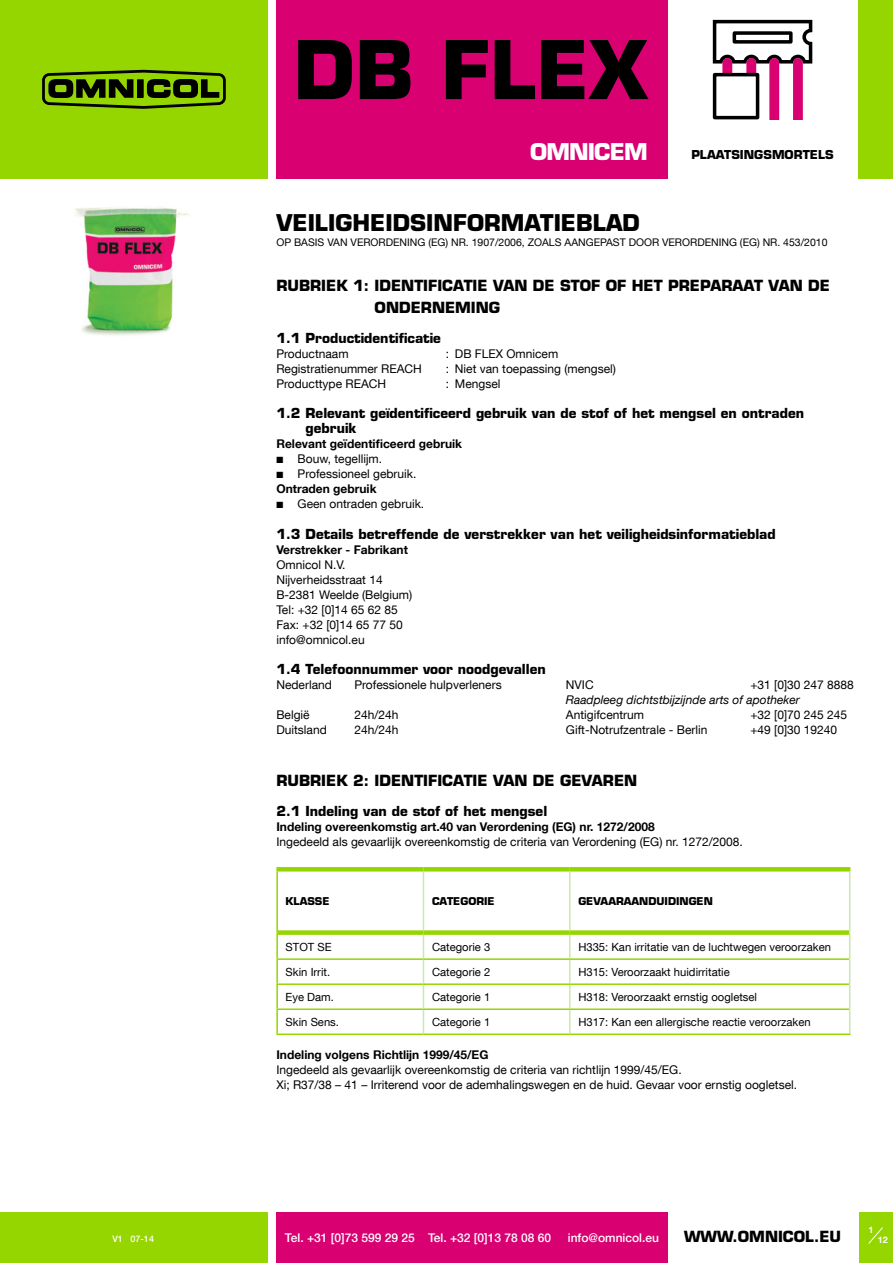
<style>
.page{position:relative;width:893px;height:1263px;background:#fff}
.page>*{position:absolute;margin:0;border:0;box-sizing:border-box;transform-origin:0 0}
.t1{font:700 78.75px "Eurostile";color:#000}
.t2{font:700 22.5px "Eurostile";color:#000}
.t3{font:700 22.5px "Eurostile";letter-spacing:-.04em;color:#fff}
.t4{font:700 15px/22.5px "Eurostile";color:#000}
.t5{font:700 13.5px/15px "Eurostile";color:#000}
.t6{font:12px/15px "Helvetica Neue LT Com";color:#000}
.t7{font:700 12px "Helvetica Neue LT Com";color:#000}
.t8{font:500 12px "Helvetica Neue LT Com";color:#fff}
.t9{font:italic 12px "Helvetica Neue LT Com";color:#000}
.t10{font:700 12px "Eurostile";color:#000}
.t11{font:11.25px "Helvetica Neue LT Com";color:#000}
.t12{font:10.5px "Helvetica Neue LT Com";color:#000}
.t13{font:700 10.5px "Eurostile";color:#000}
.t14{font:500 9px "Helvetica Neue LT Com";color:#fff}
.t15{font:700 9px "Helvetica Neue LT Com";color:#fff}
.s1{font-weight:700}
</style>
<div class="page">
<div style="left:276px;top:1212px;width:392px;height:51px;background:#d90072"></div>
<div style="left:859px;top:1212px;width:34px;height:51px;background:#95d500"></div>
<div style="left:0;top:1212px;width:268px;height:51px;background:#95d500"></div>
<div style="left:858px;top:0;width:35px;height:179px;background:#95d500"></div>
<div style="left:0;top:0;width:268px;height:179px;background:#95d500"></div>
<div style="left:42px;top:73px;width:184px;height:32px;border:3px solid #000;border-radius:6px"></div>
<svg style="left:48px;top:79px;width:86px;height:19px"></svg>
<div style="left:138px;top:80px;width:5px;height:17px;background:#000"></div>
<div style="left:137px;top:79px;width:7px;height:19px;border:1px solid #000"></div>
<svg style="left:146px;top:79px;width:74px;height:19px"></svg>
<svg style="left:868px;top:1227px;width:15px;height:17px"></svg>
<div style="left:276px;top:0;width:392px;height:179px;background:#d90072"></div>
<hr style="left:276px;top:871px;width:2px;height:61px;background:#95d500">
<svg style="left:276px;top:867px;width:147px;height:4px"></svg>
<div style="left:278px;top:930px;width:145px;height:5px;background:#95d500"></div>
<hr style="left:423px;top:871px;width:1px;height:59px;background:#cae8ab">
<svg style="left:423px;top:867px;width:147px;height:4px"></svg>
<div style="left:423px;top:930px;width:147px;height:5px;background:#95d500"></div>
<hr style="left:569px;top:871px;width:2px;height:59px;background:#cae8ab">
<svg style="left:570px;top:867px;width:280px;height:4px"></svg>
<hr style="left:849px;top:871px;width:1px;height:61px;background:#cae8ab">
<div style="left:570px;top:930px;width:279px;height:5px;background:#95d500"></div>
<hr style="left:276px;top:932px;width:2px;height:26px;background:#95d500">
<hr style="left:276px;top:960px;width:2px;height:23px;background:#95d500">
<hr style="left:276px;top:985px;width:2px;height:23px;background:#95d500">
<hr style="left:276px;top:1010px;width:2px;height:23px;background:#95d500">
<hr style="left:276px;top:958px;width:147px;height:2px;background:#95d500">
<hr style="left:276px;top:983px;width:147px;height:2px;background:#95d500">
<hr style="left:276px;top:1008px;width:147px;height:2px;background:#95d500">
<hr style="left:276px;top:1033px;width:147px;height:2px;background:#95d500">
<svg style="left:423px;top:935px;width:1px;height:98px"></svg>
<hr style="left:569px;top:935px;width:2px;height:23px;background:#cae8ab">
<hr style="left:569px;top:960px;width:2px;height:23px;background:#cae8ab">
<hr style="left:569px;top:985px;width:2px;height:23px;background:#cae8ab">
<hr style="left:569px;top:1010px;width:2px;height:23px;background:#cae8ab">
<svg style="left:849px;top:932px;width:1px;height:101px"></svg>
<hr style="left:423px;top:958px;width:147px;height:2px;background:#95d500">
<hr style="left:570px;top:958px;width:279px;height:2px;background:#95d500">
<hr style="left:423px;top:983px;width:147px;height:2px;background:#95d500">
<hr style="left:570px;top:983px;width:279px;height:2px;background:#95d500">
<hr style="left:423px;top:1008px;width:147px;height:2px;background:#95d500">
<hr style="left:570px;top:1008px;width:279px;height:2px;background:#95d500">
<hr style="left:423px;top:1033px;width:147px;height:2px;background:#95d500">
<hr style="left:570px;top:1033px;width:280px;height:2px;background:#95d500">
<svg style="left:713px;top:20px;width:99px;height:45px"></svg>
<div style="left:734px;top:33px;width:57px;height:9px;background:#fff"></div>
<div style="left:733px;top:31px;width:60px;height:13px;border:4px solid #000"></div>
<div style="left:769px;top:63px;width:10px;height:56px;background:#d90072"></div>
<div style="left:793px;top:63px;width:10px;height:56px;background:#d90072"></div>
<div style="left:722px;top:63px;width:10px;height:44px;background:#d90072"></div>
<div style="left:746px;top:63px;width:10px;height:38px;background:#d90072"></div>
<div style="left:715px;top:75px;width:43px;height:43px;background:#fff"></div>
<div style="left:713px;top:73px;width:46px;height:46px;border:4px solid #000"></div>
<img style="left:75px;top:207px;width:115px;height:129px">
<h1 class="t1" style="left:294px;top:21px;width:355px">DB FLEX</h1>
<h2 class="t3" style="left:530px;top:138px;width:119px">OMNICEM</h2>
<p class="t10" style="left:691px;top:147px;width:144px">PLAATSINGSMORTELS</p>
<h2 class="t2" style="left:276px;top:209px;width:365px">VEILIGHEIDSINFORMATIEBLAD</h2>
<p class="t12" style="left:276px;top:236px;width:553px">OP BASIS VAN VERORDENING (EG) NR. 1907/2006, ZOALS AANGEPAST DOOR VERORDENING (EG) NR. 453/2010</p>
<p class="t4" style="left:375px;top:274px;width:457px;text-indent:-98px">RUBRIEK 1: IDENTIFICATIE VAN DE STOF OF HET PREPARAAT VAN DE<br>ONDERNEMING</p>
<p class="t5" style="left:276px;top:331px;width:166px">1.1 Productidentificatie</p>
<p class="t6" style="left:276px;top:346px;width:74px">Productnaam</p>
<p class="t6" style="left:446px;top:346px;width:114px">: DB FLEX Omnicem</p>
<p class="t6" style="left:276px;top:361px;width:147px">Registratienummer REACH</p>
<p class="t6" style="left:446px;top:361px;width:172px">: Niet van toepassing (mengsel)</p>
<p class="t6" style="left:276px;top:376px;width:111px">Producttype REACH</p>
<p class="t6" style="left:446px;top:376px;width:56px">: Mengsel</p>
<p class="t5" style="left:306px;top:406px;width:500px;text-indent:-29px">1.2 Relevant geïdentificeerd gebruik van de stof of het mengsel en ontraden gebruik</p>
<p class="t7" style="left:276px;top:436px;width:187px">Relevant geïdentificeerd gebruik</p>
<p class="t6" style="left:276px;top:451px;width:107px">■ Bouw, tegellijm.</p>
<p class="t6" style="left:276px;top:466px;width:142px">■ Professioneel gebruik.<br><span class="s1">Ontraden gebruik</span></p>
<p class="t6" style="left:276px;top:496px;width:149px">■ Geen ontraden gebruik.</p>
<p class="t5" style="left:276px;top:526px;width:501px">1.3 Details betreffende de verstrekker van het veiligheidsinformatieblad</p>
<p class="t7" style="left:276px;top:542px;width:133px">Verstrekker - Fabrikant</p>
<p class="t6" style="left:276px;top:556px;width:137px">Omnicol N.V.<br>Nijverheidsstraat 14<br>B-2381 Weelde (Belgium)<br>Tel: +32 [0]14 65 62 85<br>Fax: +32 [0]14 65 77 50 info@omnicol.eu</p>
<p class="t5" style="left:276px;top:661px;width:271px">1.4 Telefoonnummer voor noodgevallen</p>
<p class="t6" style="left:276px;top:676px;width:57px">Nederland</p>
<p class="t6" style="left:354px;top:676px;width:149px">Professionele hulpverleners</p>
<p class="t6" style="left:566px;top:676px;width:29px">NVIC</p>
<p class="t6" style="left:750px;top:676px;width:105px">+31 [0]30 247 8888</p>
<p class="t9" style="left:566px;top:692px;width:235px">Raadpleeg dichtstbijzijnde arts of apotheker</p>
<p class="t6" style="left:276px;top:706px;width:35px">België</p>
<p class="t6" style="left:354px;top:706px;width:46px">24h/24h</p>
<p class="t6" style="left:566px;top:706px;width:80px">Antigifcentrum</p>
<p class="t6" style="left:750px;top:706px;width:98px">+32 [0]70 245 245</p>
<p class="t6" style="left:276px;top:721px;width:52px">Duitsland</p>
<p class="t6" style="left:354px;top:721px;width:46px">24h/24h</p>
<p class="t6" style="left:566px;top:721px;width:143px">Gift-Notrufzentrale - Berlin</p>
<p class="t6" style="left:750px;top:721px;width:88px">+49 [0]30 19240</p>
<p class="t4" style="left:276px;top:769px;width:362px">RUBRIEK 2: IDENTIFICATIE VAN DE GEVAREN</p>
<p class="t5" style="left:276px;top:803px;width:272px">2.1 Indeling van de stof of het mengsel</p>
<p class="t7" style="left:276px;top:819px;width:380px">Indeling overeenkomstig art.40 van Verordening (EG) nr. 1272/2008</p>
<p class="t6" style="left:276px;top:834px;width:468px">Ingedeeld als gevaarlijk overeenkomstig de criteria van Verordening (EG) nr. 1272/2008.</p>
<p class="t13" style="left:286px;top:895px;width:45px">KLASSE</p>
<p class="t13" style="left:432px;top:895px;width:64px">CATEGORIE</p>
<p class="t13" style="left:578px;top:895px;width:136px">GEVAARAANDUIDINGEN</p>
<p class="t11" style="left:286px;top:940px;width:48px">STOT SE</p>
<p class="t11" style="left:432px;top:940px;width:60px">Categorie 3</p>
<p class="t11" style="left:578px;top:940px;width:254px">H335: Kan irritatie van de luchtwegen veroorzaken</p>
<p class="t11" style="left:286px;top:965px;width:46px">Skin Irrit.</p>
<p class="t11" style="left:432px;top:965px;width:60px">Categorie 2</p>
<p class="t11" style="left:578px;top:965px;width:153px">H315: Veroorzaakt huidirritatie</p>
<p class="t11" style="left:286px;top:990px;width:50px">Eye Dam.</p>
<p class="t11" style="left:432px;top:990px;width:60px">Categorie 1</p>
<p class="t11" style="left:578px;top:990px;width:180px">H318: Veroorzaakt ernstig oogletsel</p>
<p class="t11" style="left:286px;top:1015px;width:55px">Skin Sens.</p>
<p class="t11" style="left:432px;top:1015px;width:60px">Categorie 1</p>
<p class="t11" style="left:578px;top:1015px;width:234px">H317: Kan een allergische reactie veroorzaken</p>
<p class="t7" style="left:276px;top:1047px;width:214px">Indeling volgens Richtlijn 1999/45/EG</p>
<p class="t6" style="left:276px;top:1062px;width:522px">Ingedeeld als gevaarlijk overeenkomstig de criteria van richtlijn 1999/45/EG.<br>Xi; R37/38 – 41 – Irriterend voor de ademhalingswegen en de huid. Gevaar voor ernstig oogletsel.</p>
<p class="t14" style="left:112px;top:1233px;width:43px">V1 07-14</p>
<p class="t8" style="left:285px;top:1230px;width:268px">Tel. +31 [0]73 599 29 25 Tel. +32 [0]13 78 08 60</p>
<p class="t8" style="left:568px;top:1230px;width:93px">info@omnicol.eu</p>
<p class="t4" style="left:684px;top:1225px;width:159px">WWW.OMNICOL.EU</p>
<p class="t15" style="left:868px;top:1224px;width:7px">1</p>
<p class="t15" style="left:878px;top:1234px;width:12px">12</p>
</div>
